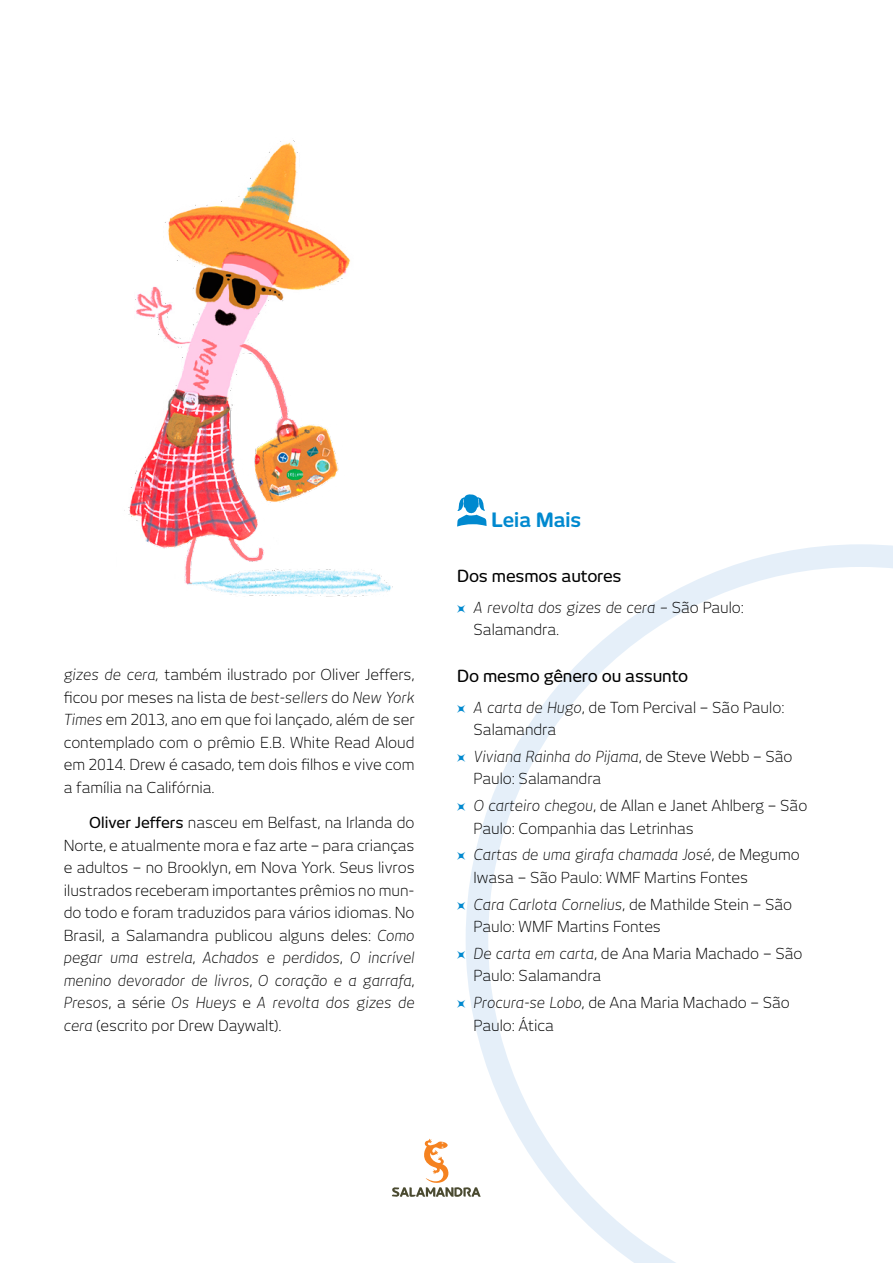
<style>
.page{position:relative;width:893px;height:1263px;background:#fff}
.page>*{position:absolute;margin:0;border:0;box-sizing:border-box;transform-origin:0 0}
.t1{font:700 19.5px "New June";color:#0089cf}
.t2{font:500 16.5px "New June";letter-spacing:-.01em;color:#000}
.t3{font:300 15px/22.5px "New June";color:#000}
.t4{font:italic 300 15px/22.5px "New June";color:#000}
.s1{font-style:italic}
.s2{font-weight:500}
.s3{font-family:"Geometric Astroid 01";font-weight:400;font-style:normal;font-size:8.25px;color:#0089cf}
.s4{font-style:normal}
.s5{font-family:"Geometric Astroid 01";font-weight:400;font-size:8.25px;color:#0089cf}
</style>
<div class="page">
<svg style="left:466px;top:544px;width:427px;height:719px"></svg>
<svg style="left:392px;top:1138px;width:89px;height:60px"></svg>
<img style="left:124px;top:140px;width:269px;height:457px">
<svg style="left:457px;top:494px;width:30px;height:33px"></svg>
<p class="t3" style="left:64px;top:663px;width:352px;text-align:justify"><span class="s1">gizes de cera,</span> também ilustrado por Oliver Jeffers, ficou por meses na lista de <span class="s1">best-sellers</span> do <span class="s1">New York Times</span> em 2013, ano em que foi lançado, além de ser contemplado com o prêmio E.B. White Read Aloud em 2014. Drew é casado, tem dois filhos e vive com a família na Califórnia.</p>
<p class="t3" style="left:64px;top:811px;width:352px;text-align:justify;text-indent:26px"><span class="s2">Oliver Jeffers</span> nasceu em Belfast, na Irlanda do Norte, e atualmente mora e faz arte – para crianças e adultos – no Brooklyn, em Nova York. Seus livros ilustrados receberam importantes prêmios no mun&shy;do todo e foram traduzidos para vários idiomas. No Brasil, a Salamandra publicou alguns deles: <span class="s1">Como pegar uma estrela</span>, <span class="s1">Achados e perdidos</span>, <span class="s1">O incrível menino devorador de livros</span>, <span class="s1">O coração e a garrafa</span>, <span class="s1">Presos</span>, a série <span class="s1">Os Hueys</span> e <span class="s1">A revolta dos gizes de cera</span> (escrito por Drew Daywalt).</p>
<h1 class="t1" style="left:492px;top:508px;width:91px">Leia Mais</h1>
<p class="t2" style="left:457px;top:566px;width:166px">Dos mesmos autores</p>
<p class="t4" style="left:474px;top:596px;width:272px;text-indent:-16px"><span class="s3">C</span> A revolta dos gizes de cera – <span class="s4">São Paulo:<br>Salamandra.</span></p>
<p class="t2" style="left:457px;top:666px;width:233px">Do mesmo gênero ou assunto</p>
<p class="t3" style="left:474px;top:696px;width:312px;text-indent:-16px"><span class="s5">C</span> <span class="s1">A carta de Hugo</span>, de Tom Percival – São Paulo:<br>Salamandra</p>
<p class="t3" style="left:474px;top:745px;width:320px;text-indent:-16px"><span class="s5">C</span> <span class="s1">Viviana Rainha do Pijama</span>, de Steve Webb – São<br>Paulo: Salamandra</p>
<p class="t3" style="left:474px;top:794px;width:335px;text-indent:-16px"><span class="s5">C</span> <span class="s1">O carteiro chegou</span>, de Allan e Janet Ahlberg – São<br>Paulo: Companhia das Letrinhas</p>
<p class="t3" style="left:474px;top:843px;width:328px;text-indent:-16px"><span class="s5">C</span> <span class="s1">Cartas de uma girafa chamada José</span>, de Megumo<br>Iwasa – São Paulo: WMF Martins Fontes</p>
<p class="t3" style="left:474px;top:893px;width:320px;text-indent:-16px"><span class="s5">C</span> <span class="s1">Cara Carlota Cornelius</span>, de Mathilde Stein – São<br>Paulo: WMF Martins Fontes</p>
<p class="t3" style="left:474px;top:942px;width:330px;text-indent:-16px"><span class="s5">C</span> <span class="s1">De carta em carta</span>, de Ana Maria Machado – São<br>Paulo: Salamandra</p>
<p class="t3" style="left:474px;top:991px;width:318px;text-indent:-16px"><span class="s5">C</span> <span class="s1">Procura-se Lobo</span>, de Ana Maria Machado – São<br>Paulo: Ática</p>
</div>
